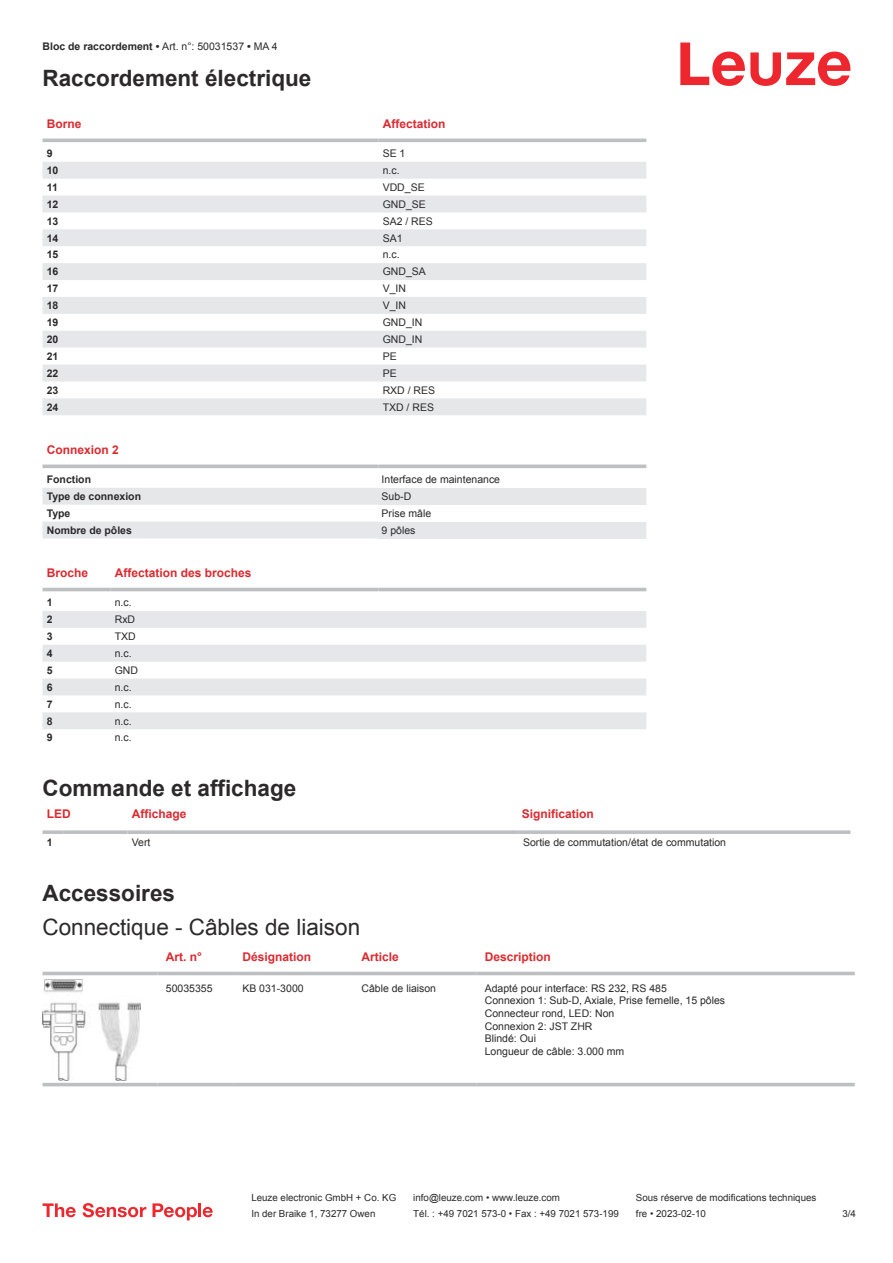
<style>
.page{position:relative;width:893px;height:1263px;background:#fff}
.page>*{position:absolute;margin:0;border:0;box-sizing:border-box;transform-origin:0 0}
.t1{font:700 22.5px "Arial";color:#2b292a}
.t2{font:22.5px "Arial";color:#2b292a}
.t3{font:700 12px "Arial";color:#db2a30}
.t4{font:10.5px/12.6px "Arial";color:#2b292a}
.t5{font:700 10.5px "Arial";color:#2b292a}
.t6{font:9.75px "Arial";color:#2b292a}
.s1{font-weight:400}
</style>
<div class="page">
<svg style="left:680px;top:43px;width:170px;height:43px"></svg>
<svg style="left:43px;top:162px;width:603px;height:253px;fill:#e6e7e9"></svg>
<hr style="left:43px;top:139px;width:335px;height:3px;background:#bdbfc1">
<hr style="left:378px;top:139px;width:268px;height:3px;background:#bdbfc1">
<svg style="left:43px;top:488px;width:335px;height:50px"></svg>
<svg style="left:43px;top:464px;width:335px;height:4px"></svg>
<svg style="left:378px;top:464px;width:268px;height:4px"></svg>
<div style="left:378px;top:488px;width:268px;height:17px;background:#e6e7e9"></div>
<div style="left:378px;top:521px;width:268px;height:17px;background:#e6e7e9"></div>
<svg style="left:43px;top:587px;width:603px;height:5px"></svg>
<svg style="left:43px;top:611px;width:603px;height:118px;fill:#e6e7e9"></svg>
<hr style="left:43px;top:588px;width:68px;height:3px;background:#bdbfc1">
<hr style="left:111px;top:588px;width:267px;height:3px;background:#bdbfc1">
<hr style="left:378px;top:588px;width:268px;height:3px;background:#bdbfc1">
<svg style="left:43px;top:830px;width:21px;height:4px"></svg>
<svg style="left:64px;top:830px;width:64px;height:4px"></svg>
<svg style="left:128px;top:830px;width:391px;height:4px;background:#c3c5c7"></svg>
<svg style="left:519px;top:830px;width:331px;height:4px"></svg>
<svg style="left:43px;top:971px;width:812px;height:116px"></svg>
<hr style="left:43px;top:972px;width:114px;height:3px;background:#bdbfc1">
<hr style="left:157px;top:972px;width:77px;height:3px;background:#bdbfc1">
<hr style="left:234px;top:972px;width:119px;height:3px;background:#bdbfc1">
<hr style="left:353px;top:972px;width:123px;height:3px;background:#bdbfc1">
<hr style="left:476px;top:972px;width:379px;height:3px;background:#bdbfc1">
<hr style="left:43px;top:1083px;width:114px;height:3px;background:#bdbfc1">
<hr style="left:157px;top:1083px;width:77px;height:3px;background:#bdbfc1">
<hr style="left:234px;top:1083px;width:119px;height:3px;background:#bdbfc1">
<hr style="left:353px;top:1083px;width:123px;height:3px;background:#bdbfc1">
<hr style="left:476px;top:1083px;width:379px;height:3px;background:#bdbfc1">
<img style="left:43px;top:979px;width:97px;height:101px">
<svg style="left:43px;top:1203px;width:33px;height:14px"></svg>
<svg style="left:83px;top:1203px;width:63px;height:14px"></svg>
<svg style="left:153px;top:1203px;width:44px;height:17px"></svg>
<hr style="left:198px;top:1203px;width:3px;height:14px;background:#ed272d">
<svg style="left:203px;top:1207px;width:10px;height:10px"></svg>
<p class="t5" style="left:43px;top:43px;width:237px">Bloc de raccordement • <span class="s1">Art. n°: 50031537</span> • <span class="s1">MA 4</span></p>
<h1 class="t1" style="left:43px;top:70px;width:270px">Raccordement électrique</h1>
<p class="t3" style="left:47px;top:119px;width:36px">Borne</p>
<p class="t3" style="left:383px;top:119px;width:64px">Affectation</p>
<p class="t5" style="left:47px;top:149px;width:7px">9</p>
<p class="t4" style="left:383px;top:148px;width:24px">SE 1</p>
<p class="t5" style="left:47px;top:166px;width:13px">10</p>
<p class="t4" style="left:383px;top:165px;width:18px">n.c.</p>
<p class="t5" style="left:47px;top:183px;width:13px">11</p>
<p class="t4" style="left:383px;top:182px;width:44px">VDD_SE</p>
<p class="t5" style="left:47px;top:200px;width:13px">12</p>
<p class="t4" style="left:383px;top:199px;width:45px">GND_SE</p>
<p class="t5" style="left:47px;top:217px;width:13px">13</p>
<p class="t4" style="left:383px;top:216px;width:52px">SA2 / RES</p>
<p class="t5" style="left:47px;top:234px;width:13px">14</p>
<p class="t4" style="left:383px;top:232px;width:21px">SA1</p>
<p class="t5" style="left:47px;top:251px;width:13px">15</p>
<p class="t4" style="left:383px;top:249px;width:18px">n.c.</p>
<p class="t5" style="left:47px;top:268px;width:13px">16</p>
<p class="t4" style="left:383px;top:266px;width:45px">GND_SA</p>
<p class="t5" style="left:47px;top:285px;width:13px">17</p>
<p class="t4" style="left:383px;top:283px;width:25px">V_IN</p>
<p class="t5" style="left:47px;top:301px;width:13px">18</p>
<p class="t4" style="left:383px;top:300px;width:25px">V_IN</p>
<p class="t5" style="left:47px;top:318px;width:13px">19</p>
<p class="t4" style="left:383px;top:317px;width:41px">GND_IN</p>
<p class="t5" style="left:47px;top:335px;width:13px">20</p>
<p class="t4" style="left:383px;top:334px;width:41px">GND_IN</p>
<p class="t5" style="left:47px;top:352px;width:13px">21</p>
<p class="t4" style="left:383px;top:351px;width:16px">PE</p>
<p class="t5" style="left:47px;top:369px;width:13px">22</p>
<p class="t4" style="left:383px;top:368px;width:16px">PE</p>
<p class="t5" style="left:47px;top:386px;width:13px">23</p>
<p class="t4" style="left:383px;top:385px;width:54px">RXD / RES</p>
<p class="t5" style="left:47px;top:403px;width:13px">24</p>
<p class="t4" style="left:383px;top:401px;width:53px">TXD / RES</p>
<p class="t3" style="left:47px;top:445px;width:74px">Connexion 2</p>
<p class="t5" style="left:47px;top:475px;width:46px">Fonction</p>
<p class="t4" style="left:382px;top:474px;width:120px">Interface de maintenance</p>
<p class="t5" style="left:47px;top:492px;width:96px">Type de connexion</p>
<p class="t4" style="left:382px;top:491px;width:31px">Sub-D</p>
<p class="t5" style="left:47px;top:509px;width:25px">Type</p>
<p class="t4" style="left:382px;top:508px;width:51px">Prise mâle</p>
<p class="t5" style="left:47px;top:526px;width:87px">Nombre de pôles</p>
<p class="t4" style="left:382px;top:525px;width:35px">9 pôles</p>
<p class="t3" style="left:47px;top:568px;width:43px">Broche</p>
<p class="t3" style="left:115px;top:568px;width:138px">Affectation des broches</p>
<p class="t5" style="left:47px;top:599px;width:7px">1</p>
<p class="t4" style="left:115px;top:597px;width:18px">n.c.</p>
<p class="t5" style="left:47px;top:615px;width:7px">2</p>
<p class="t4" style="left:115px;top:614px;width:22px">RxD</p>
<p class="t5" style="left:47px;top:632px;width:7px">3</p>
<p class="t4" style="left:115px;top:631px;width:22px">TXD</p>
<p class="t5" style="left:47px;top:649px;width:7px">4</p>
<p class="t4" style="left:115px;top:648px;width:18px">n.c.</p>
<p class="t5" style="left:47px;top:666px;width:7px">5</p>
<p class="t4" style="left:115px;top:665px;width:25px">GND</p>
<p class="t5" style="left:47px;top:683px;width:7px">6</p>
<p class="t4" style="left:115px;top:682px;width:18px">n.c.</p>
<p class="t5" style="left:47px;top:700px;width:7px">7</p>
<p class="t4" style="left:115px;top:699px;width:18px">n.c.</p>
<p class="t5" style="left:47px;top:717px;width:7px">8</p>
<p class="t4" style="left:115px;top:715px;width:18px">n.c.</p>
<p class="t5" style="left:47px;top:734px;width:7px">9</p>
<p class="t4" style="left:115px;top:732px;width:18px">n.c.</p>
<h1 class="t1" style="left:43px;top:780px;width:255px">Commande et affichage</h1>
<p class="t3" style="left:47px;top:809px;width:25px">LED</p>
<p class="t3" style="left:132px;top:809px;width:56px">Affichage</p>
<p class="t3" style="left:522px;top:809px;width:74px">Signification</p>
<p class="t5" style="left:47px;top:838px;width:7px">1</p>
<p class="t4" style="left:132px;top:837px;width:20px">Vert</p>
<p class="t4" style="left:523px;top:837px;width:205px">Sortie de commutation/état de commutation</p>
<h1 class="t1" style="left:43px;top:885px;width:134px">Accessoires</h1>
<h1 class="t2" style="left:43px;top:918px;width:319px">Connectique - Câbles de liaison</h1>
<p class="t3" style="left:166px;top:952px;width:38px">Art. n°</p>
<p class="t3" style="left:242px;top:952px;width:70px">Désignation</p>
<p class="t3" style="left:361px;top:952px;width:39px">Article</p>
<p class="t3" style="left:485px;top:952px;width:68px">Description</p>
<p class="t4" style="left:166px;top:983px;width:48px">50035355</p>
<p class="t4" style="left:242px;top:983px;width:63px">KB 031-3000</p>
<p class="t4" style="left:361px;top:983px;width:76px">Câble de liaison</p>
<p class="t4" style="left:485px;top:983px;width:242px">Adapté pour interface: RS 232, RS 485<br>Connexion 1: Sub-D, Axiale, Prise femelle, 15 pôles<br>Connecteur rond, LED: Non<br>Connexion 2: JST ZHR<br>Blindé: Oui<br>Longueur de câble: 3.000 mm</p>
<p class="t6" style="left:251px;top:1194px;width:146px">Leuze electronic GmbH + Co. KG</p>
<p class="t6" style="left:413px;top:1194px;width:148px">info@leuze.com • www.leuze.com</p>
<p class="t6" style="left:636px;top:1194px;width:182px">Sous réserve de modifications techniques</p>
<p class="t6" style="left:251px;top:1210px;width:126px">In der Braike 1, 73277 Owen</p>
<p class="t6" style="left:413px;top:1210px;width:207px">Tél. : +49 7021 573-0 • Fax : +49 7021 573-199</p>
<p class="t6" style="left:636px;top:1210px;width:72px">fre • 2023-02-10</p>
<p class="t6" style="left:842px;top:1210px;width:15px">3 /4</p>
</div>
